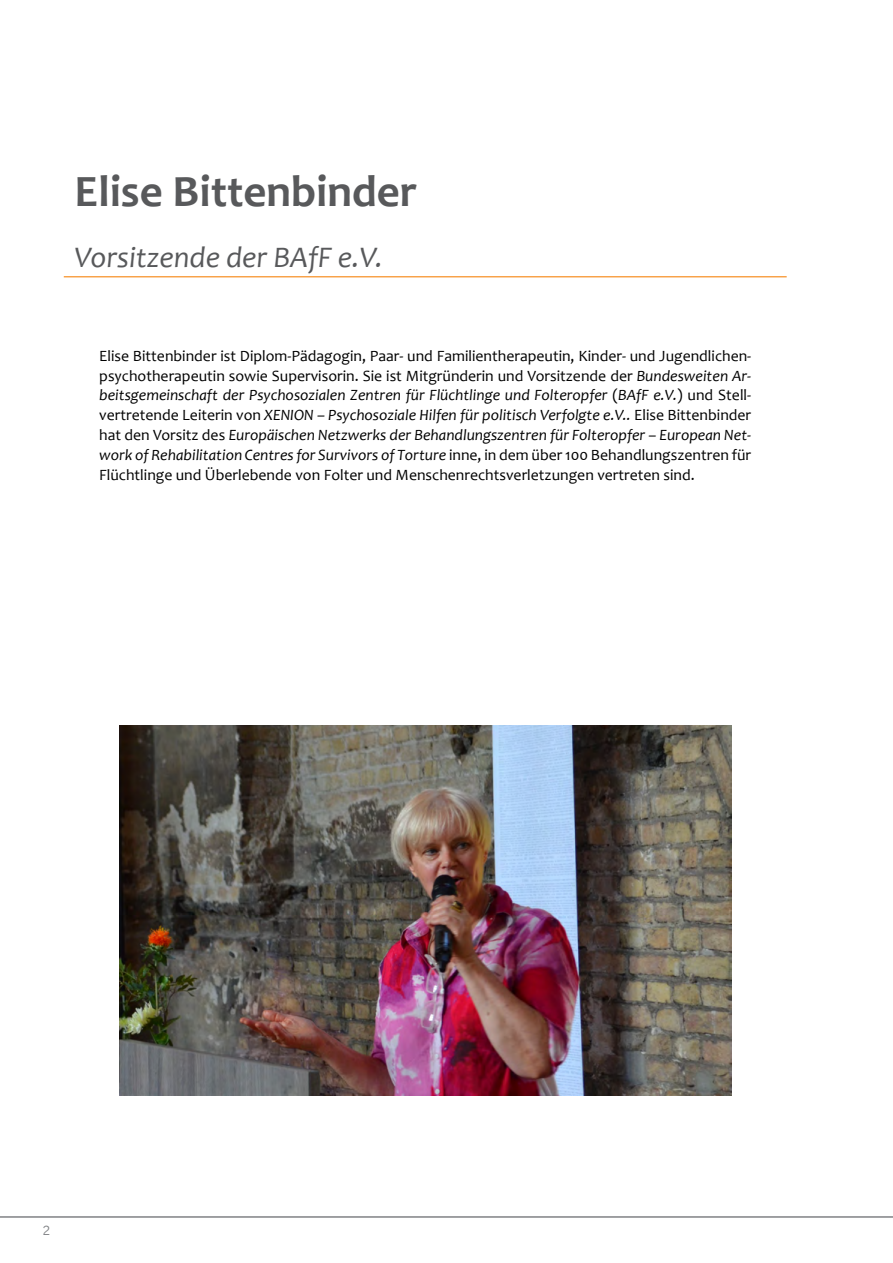
<style>
.page{position:relative;width:893px;height:1263px;background:#fff}
.page>*{position:absolute;margin:0;border:0;box-sizing:border-box;transform-origin:0 0}
.t1{font:700 45px "Candara";color:#58595b}
.t2{font:italic 30px "Candara";color:#58595b}
.t3{font:15.75px/19.8px "Candara";color:#000;text-align:justify}
.t4{font:300 15px "Bell Gothic";color:#808285}
.s1{font-style:italic}
</style>
<div class="page">
<hr style="left:0;top:1216px;width:893px;height:2px;background:#808285">
<hr style="left:64px;top:276px;width:723px;height:1px;background:#f7942d">
<img style="left:119px;top:725px;width:612px;height:370px">
<h1 class="t1" style="left:74px;top:163px;width:344px">Elise Bittenbinder</h1>
<h2 class="t2" style="left:74px;top:239px;width:310px">Vorsitzende der BAfF e.V.</h2>
<p class="t3" style="left:99px;top:346px;width:653px">Elise Bittenbinder ist Diplom-Pädagogin, Paar- und Familientherapeutin, Kinder- und Jugendlichen&shy;psychotherapeutin sowie Supervisorin. Sie ist Mitgründerin und Vorsitzende der <span class="s1">Bundesweiten Ar&shy;beitsgemeinschaft der Psychosozialen Zentren für Flüchtlinge und Folteropfer</span> (<span class="s1">BAfF e.V.</span>) und Stell&shy;vertretende Leiterin von <span class="s1">XENION – Psychosoziale Hilfen für politisch Verfolgte e.V..</span> Elise Bittenbinder hat den Vorsitz des <span class="s1">Europäischen Netzwerks der Behandlungszentren für Folteropfer – European Net&shy;work of Rehabilitation Centres for Survivors of Torture</span> inne, in dem über 100 Behandlungszentren für Flüchtlinge und Überlebende von Folter und Menschenrechtsverletzungen vertreten sind.</p>
<p class="t4" style="left:43px;top:1222px;width:10px">2</p>
</div>
